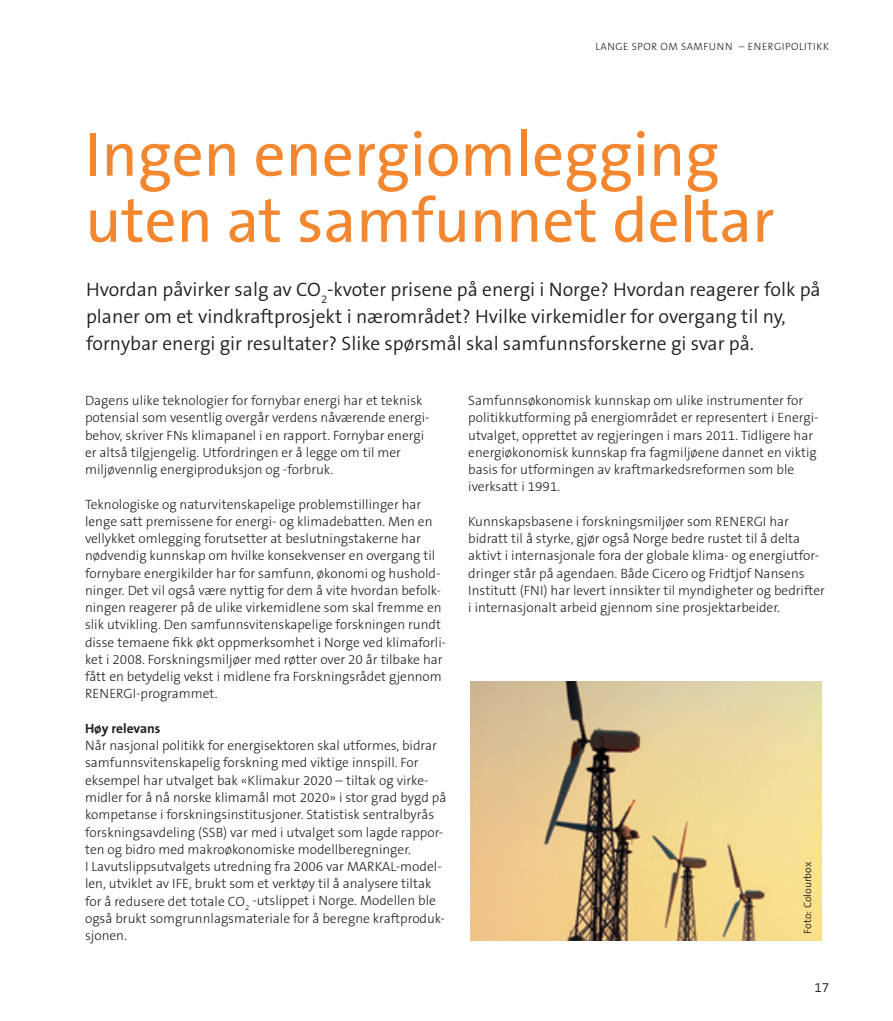
<style>
.page{position:relative;width:893px;height:1021px;background:#fff}
.page>*{position:absolute;margin:0;border:0;box-sizing:border-box;transform-origin:0 0}
.t1{font:63px/66px "The Sans B5 Plain";color:#f38730}
.t2{font:300 19.5px/27px "The Sans B4";color:#231f20}
.t3{font:300 13.5px/17.2px "The Sans B3";color:#231f20}
.t4{font:700 13.5px "The Sans B7";color:#231f20}
.t5{font:300 13.5px "The Sans B4";color:#231f20}
.t6{font:300 10.5px "The Sans B3";letter-spacing:.05em;color:#231f20}
.t7{font:300 10.5px "The Sans B4";color:#231f20}
</style>
<div class="page">
<img style="left:471px;top:681px;width:351px;height:259px">
<p class="t6" style="left:595px;top:41px;width:13px">Lange</p>
<p class="t6" style="left:632px;top:41px;width:8px">spor</p>
<p class="t6" style="left:660px;top:41px;width:29px">om samfunn</p>
<p class="t6" style="left:739px;top:41px;width:23px">– Energ</p>
<p class="t6" style="left:782px;top:41px;width:42px">ipolitikk</p>
<h1 class="t1" style="left:85px;top:124px;width:691px">Ingen energiomlegging uten at samfunnet deltar</h1>
<p class="t2" style="left:86px;top:277px;width:736px">Hvordan påvirker salg av CO<sub>2</sub>-kvoter prisene på energi i Norge? Hvordan reagerer folk på planer om et vindkraftprosjekt i nærområdet? Hvilke virkemidler for overgang til ny, fornybar energi gir resultater? Slike spørsmål skal samfunnsforskerne gi svar på.</p>
<p class="t3" style="left:85px;top:392px;width:346px">Dagens ulike teknologier for fornybar energi har et teknisk potensial som vesentlig overgår verdens nåværende energi&shy;behov, skriver FNs klimapanel i en rapport. Fornybar energi er altså tilgjengelig. Utfordringen er å legge om til mer miljøvennlig energiproduksjon og -forbruk.</p>
<p class="t3" style="left:85px;top:496px;width:363px">Teknologiske og naturvitenskapelige problemstillinger har lenge satt premissene for energi- og klimadebatten. Men en vellykket omlegging forutsetter at beslutningstakerne har nødvendig kunnskap om hvilke konsekvenser en overgang til fornybare energikilder har for samfunn, økonomi og hushold&shy;ninger. Det vil også være nyttig for dem å vite hvordan befolk&shy;ningen reagerer på de ulike virkemidlene som skal fremme en slik utvikling. Den samfunnsvitenskapelige forskningen rundt disse temaene fikk økt oppmerksomhet i Norge ved klimaforli&shy;ket i 2008. Forskningsmiljøer med røtter over 20 år tilbake har fått en betydelig vekst i midlene fra Forskningsrådet gjennom RENERGI-programmet.</p>
<p class="t4" style="left:85px;top:721px;width:77px">Høy relevans</p>
<p class="t3" style="left:85px;top:737px;width:363px">Når nasjonal politikk for energisektoren skal utformes, bidrar samfunnsvitenskapelig forskning med viktige innspill. For eksempel har utvalget bak «Klimakur 2020 – tiltak og virke&shy;midler for å nå norske klimamål mot 2020» i stor grad bygd på kompetanse i forskningsinstitusjoner. Statistisk sentralbyrås forskningsavdeling (SSB) var med i utvalget som lagde rappor&shy;ten og bidro med makroøkonomiske modellberegninger.<br>I Lavutslippsutvalgets utredning fra 2006 var MARKAL-model&shy;len, utviklet av I FE, brukt som et verktøy til å analysere tiltak for å redusere det totale CO<sub>2</sub> -utslippet i Norge. Modellen ble også brukt somgrunnlagsmateriale for å beregne kraftproduk&shy;sjonen.</p>
<p class="t3" style="left:468px;top:392px;width:352px">Samfunnsøkonomisk kunnskap om ulike instrumenter for politikkutforming på energiområdet er representert i Energi&shy;utvalget, opprettet av regjeringen i mars 2011. Tidligere har energiøkonomisk kunnskap fra fagmiljøene dannet en viktig basis for utformingen av kraftmarkedsreformen som ble iverksatt i 1991.</p>
<p class="t3" style="left:468px;top:513px;width:358px">Kunnskapsbasene i forskningsmiljøer som RENERGI har bidratt til å styrke, gjør også Norge bedre rustet til å delta aktivt i internasjonale fora der globale klima- og energiutfor&shy;dringer står på agendaen. Både Cicero og Fridtjof Nansens<br>I nstitutt (FNI) har levert innsikter til myndigheter og bedrifter i internasjonalt arbeid gjennom sine prosjektarbeider.</p>
<p class="t7" style="left:802px;top:933px;width:73px;rotate:-90deg">Foto: Colourbox</p>
<p class="t5" style="left:814px;top:980px;width:16px">17</p>
</div>
